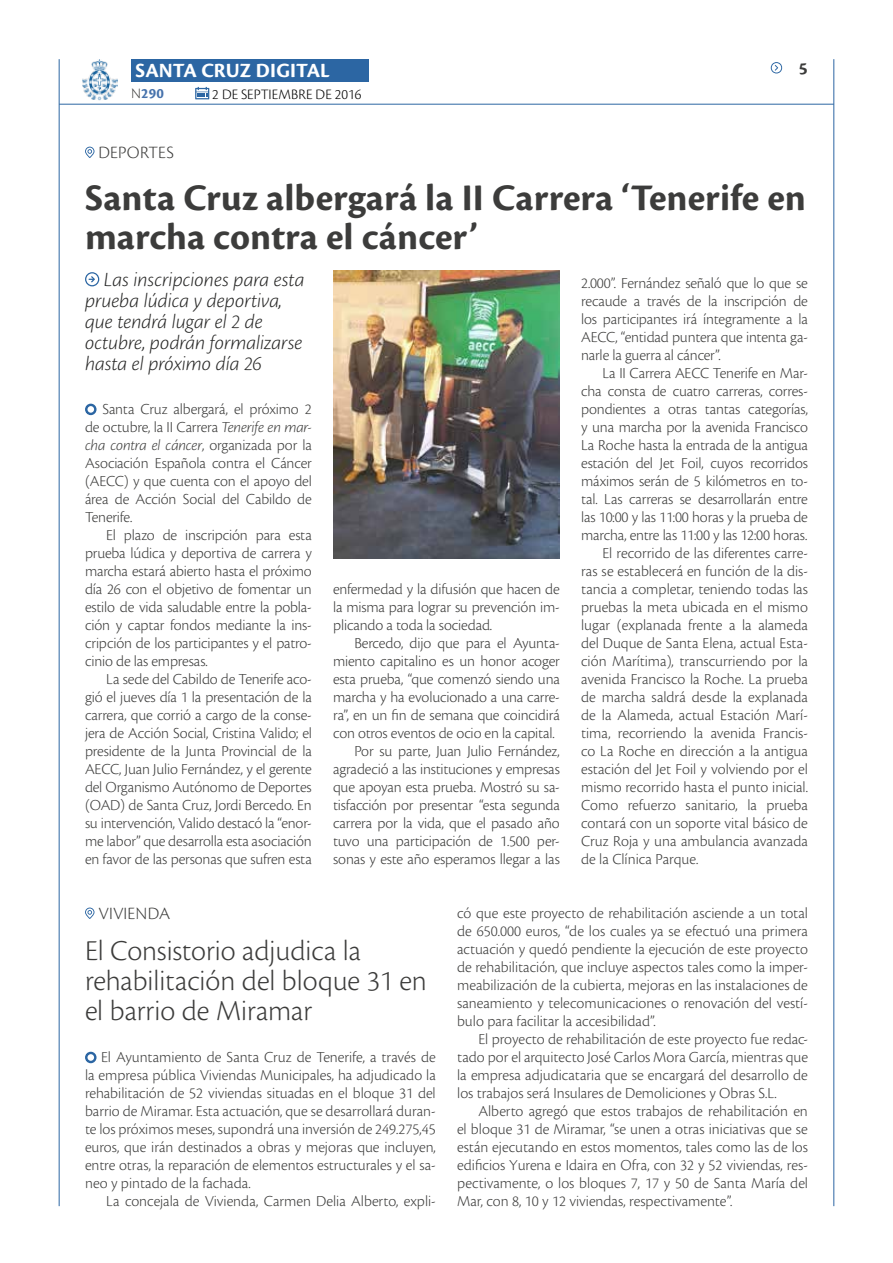
<style>
.page{position:relative;width:893px;height:1263px;background:#fff}
.page>*{position:absolute;margin:0;border:0;box-sizing:border-box;transform-origin:0 0}
.t1{font:700 39px/39px "Cronos Pro";letter-spacing:.005em;color:#3c3c3b}
.t2{font:300 30px/30px "Cronos Pro";color:#3c3c3b}
.t3{font:italic 300 21px/21px "Cronos Pro";letter-spacing:-.005em;color:#282827}
.t4{font:700 21px "Cronos Pro";letter-spacing:.005em;color:#fff}
.t5{font:300 18px "Cronos Pro";letter-spacing:.01em;color:#3c3c3b}
.t6{font:700 18px "Cronos Pro";color:#3c3c3b}
.t7{font:300 15.9px/18px "Cronos Pro";letter-spacing:-.005em;color:#3c3c3b;text-align:justify}
.t8{font:300 15px "Cronos Pro";color:#000}
.t9{font:700 15px "Cronos Pro";color:#4672ac}
.s1{font-weight:300;color:#3c3c3b}
.s2{font-style:italic}
</style>
<div class="page">
<hr style="left:59px;top:104px;width:775px;height:1px;background:#2c66a3">
<div style="left:131px;top:59px;width:238px;height:23px;background:#2c66a3"></div>
<svg style="left:195px;top:87px;width:14px;height:12px"></svg>
<img style="left:82px;top:59px;width:36px;height:42px">
<hr style="left:59px;top:59px;width:1px;height:1147px;background:#2c66a3">
<hr style="left:833px;top:59px;width:1px;height:1147px;background:#2c66a3">
<svg style="left:771px;top:62px;width:12px;height:11px"></svg>
<svg style="left:85px;top:403px;width:12px;height:13px"></svg>
<svg style="left:85px;top:147px;width:9px;height:11px"></svg>
<img style="left:333px;top:270px;width:227px;height:288px">
<svg style="left:85px;top:272px;width:14px;height:14px"></svg>
<svg style="left:85px;top:907px;width:9px;height:12px"></svg>
<svg style="left:85px;top:1051px;width:12px;height:13px"></svg>
<h3 class="t4" style="left:136px;top:59px;width:196px">SANTA CRUZ DIGITAL</h3>
<p class="t9" style="left:131px;top:85px;width:34px"><span class="s1">N</span>290</p>
<p class="t8" style="left:212px;top:86px;width:150px">2 DE SEPTIEMBRE DE 2016</p>
<p class="t6" style="left:799px;top:58px;width:10px">5</p>
<p class="t5" style="left:98px;top:142px;width:77px">DEPORTES</p>
<h1 class="t1" style="left:85px;top:179px;width:723px">Santa Cruz albergará la II Carrera ‘Tenerife en marcha contra el cáncer’</h1>
<h3 class="t3" style="left:85px;top:269px;width:221px;text-indent:19px">Las inscripciones para esta prueba lúdica y deportiva, que tendrá lugar el 2 de octubre, podrán formalizarse hasta el próximo día 26</h3>
<p class="t7" style="left:85px;top:400px;width:228px;text-indent:17px">Santa Cruz albergará, el próximo 2 de octubre, la II Carrera <span class="s2">Tenerife en mar&shy;cha contra el cáncer</span>, organizada por la Asociación Española contra el Cáncer (AECC) y que cuenta con el apoyo del área de Acción Social del Cabildo de Tenerife.</p>
<p class="t7" style="left:85px;top:526px;width:228px;text-indent:21px">El plazo de inscripción para esta prueba lúdica y deportiva de carrera y marcha estará abierto hasta el próximo día 26 con el objetivo de fomentar un estilo de vida saludable entre la pobla&shy;ción y captar fondos mediante la ins&shy;cripción de los participantes y el patro&shy;cinio de las empresas.</p>
<p class="t7" style="left:85px;top:670px;width:228px;text-indent:21px">La sede del Cabildo de Tenerife aco&shy;gió el jueves día 1 la presentación de la carrera, que corrió a cargo de la conse&shy;jera de Acción Social, Cristina Valido; el presidente de la Junta Provincial de la AECC, Juan Julio Fernández, y el gerente del Organismo Autónomo de Deportes (OAD) de Santa Cruz, Jordi Bercedo. En su intervención, Valido destacó la “enor&shy;me labor” que desarrolla esta asociación en favor de las personas que sufren esta</p>
<p class="t7" style="left:333px;top:580px;width:228px">enfermedad y la difusión que hacen de la misma para lograr su prevención im&shy;plicando a toda la sociedad.</p>
<p class="t7" style="left:354px;top:634px;width:207px">Bercedo, dijo que para el Ayunta-</p>
<p class="t7" style="left:333px;top:652px;width:228px">miento capitalino es un honor acoger</p>
<p class="t7" style="left:333px;top:670px;width:228px">esta prueba, “que comenzó siendo una</p>
<p class="t7" style="left:333px;top:688px;width:228px">marcha y ha evolucionado a una carre-</p>
<p class="t7" style="left:333px;top:706px;width:228px">ra”, en un fin de semana que coincidirá</p>
<p class="t7" style="left:333px;top:724px;width:223px">con otros eventos de ocio en la capital.</p>
<p class="t7" style="left:354px;top:742px;width:207px">Por su parte, Juan Julio Fernández,</p>
<p class="t7" style="left:333px;top:760px;width:228px">agradeció a las instituciones y empresas</p>
<p class="t7" style="left:333px;top:778px;width:228px">que apoyan esta prueba. Mostró su sa-</p>
<p class="t7" style="left:333px;top:796px;width:228px">tisfacción por presentar “esta segunda</p>
<p class="t7" style="left:333px;top:814px;width:228px">carrera por la vida, que el pasado año</p>
<p class="t7" style="left:333px;top:832px;width:228px">tuvo una participación de 1.500 per-</p>
<p class="t7" style="left:333px;top:850px;width:228px">sonas y este año esperamos llegar a las</p>
<p class="t7" style="left:581px;top:274px;width:228px">2.000”. Fernández señaló que lo que se recaude a través de la inscripción de los participantes irá íntegramente a la AECC, “entidad puntera que intenta ga&shy;narle la guerra al cáncer”.</p>
<p class="t7" style="left:602px;top:364px;width:207px">La II Carrera AECC Tenerife en Mar-</p>
<p class="t7" style="left:581px;top:382px;width:228px">cha consta de cuatro carreras, corres-</p>
<p class="t7" style="left:581px;top:400px;width:228px">pondientes a otras tantas categorías,</p>
<p class="t7" style="left:581px;top:418px;width:228px">y una marcha por la avenida Francisco</p>
<p class="t7" style="left:581px;top:436px;width:228px">La Roche hasta la entrada de la antigua</p>
<p class="t7" style="left:581px;top:454px;width:228px">estación del Jet Foil, cuyos recorridos</p>
<p class="t7" style="left:581px;top:472px;width:228px">máximos serán de 5 kilómetros en to-</p>
<p class="t7" style="left:581px;top:490px;width:228px">tal. Las carreras se desarrollarán entre</p>
<p class="t7" style="left:581px;top:508px;width:228px">las 10:00 y las 11:00 horas y la prueba de</p>
<p class="t7" style="left:581px;top:526px;width:228px">marcha, entre las 11:00 y las 12:00 horas.</p>
<p class="t7" style="left:602px;top:544px;width:207px">El recorrido de las diferentes carre-</p>
<p class="t7" style="left:581px;top:562px;width:228px">ras se establecerá en función de la dis-</p>
<p class="t7" style="left:581px;top:580px;width:228px">tancia a completar, teniendo todas las</p>
<p class="t7" style="left:581px;top:598px;width:228px">pruebas la meta ubicada en el mismo</p>
<p class="t7" style="left:581px;top:616px;width:228px">lugar (explanada frente a la alameda</p>
<p class="t7" style="left:581px;top:634px;width:228px">del Duque de Santa Elena, actual Esta-</p>
<p class="t7" style="left:581px;top:652px;width:228px">ción Marítima), transcurriendo por la</p>
<p class="t7" style="left:581px;top:670px;width:228px">avenida Francisco la Roche. La prueba</p>
<p class="t7" style="left:581px;top:688px;width:228px">de marcha saldrá desde la explanada</p>
<p class="t7" style="left:581px;top:706px;width:228px">de la Alameda, actual Estación Marí-</p>
<p class="t7" style="left:581px;top:724px;width:228px">tima, recorriendo la avenida Francis-</p>
<p class="t7" style="left:581px;top:742px;width:228px">co La Roche en dirección a la antigua</p>
<p class="t7" style="left:581px;top:760px;width:228px">estación del Jet Foil y volviendo por el</p>
<p class="t7" style="left:581px;top:778px;width:228px">mismo recorrido hasta el punto inicial.</p>
<p class="t7" style="left:581px;top:796px;width:228px">Como refuerzo sanitario, la prueba</p>
<p class="t7" style="left:581px;top:814px;width:228px">contará con un soporte vital básico de</p>
<p class="t7" style="left:581px;top:832px;width:228px">Cruz Roja y una ambulancia avanzada</p>
<p class="t7" style="left:581px;top:850px;width:119px">de la Clínica Parque.</p>
<p class="t5" style="left:98px;top:903px;width:73px">VIVIENDA</p>
<h2 class="t2" style="left:85px;top:935px;width:343px">El Consistorio adjudica la rehabilitación del bloque 31 en el barrio de Miramar</h2>
<p class="t7" style="left:85px;top:1048px;width:352px;text-indent:16px">El Ayuntamiento de Santa Cruz de Tenerife, a través de la empresa pública Viviendas Municipales, ha adjudicado la rehabilitación de 52 viviendas situadas en el bloque 31 del barrio de Miramar. Esta actuación, que se desarrollará duran&shy;te los próximos meses, supondrá una inversión de 249.275,45 euros, que irán destinados a obras y mejoras que incluyen, entre otras, la reparación de elementos estructurales y el sa&shy;neo y pintado de la fachada.</p>
<p class="t7" style="left:106px;top:1192px;width:331px">La concejala de Vivienda, Carmen Delia Alberto, expli-</p>
<p class="t7" style="left:457px;top:904px;width:352px">có que este proyecto de rehabilitación asciende a un total de 650.000 euros, “de los cuales ya se efectuó una primera actuación y quedó pendiente la ejecución de este proyecto de rehabilitación, que incluye aspectos tales como la imper&shy;meabilización de la cubierta, mejoras en las instalaciones de saneamiento y telecomunicaciones o renovación del vestí&shy;bulo para facilitar la accesibilidad”.</p>
<p class="t7" style="left:457px;top:1030px;width:352px;text-indent:21px">El proyecto de rehabilitación de este proyecto fue redac&shy;tado por el arquitecto José Carlos Mora García, mientras que la empresa adjudicataria que se encargará del desarrollo de los trabajos será Insulares de Demoliciones y Obras S.L.</p>
<p class="t7" style="left:457px;top:1102px;width:352px;text-indent:21px">Alberto agregó que estos trabajos de rehabilitación en el bloque 31 de Miramar, “se unen a otras iniciativas que se están ejecutando en estos momentos, tales como las de los edificios Yurena e Idaira en Ofra, con 32 y 52 viviendas, res&shy;pectivamente, o los bloques 7, 17 y 50 de Santa María del Mar, con 8, 10 y 12 viviendas, respectivamente”.</p>
</div>
